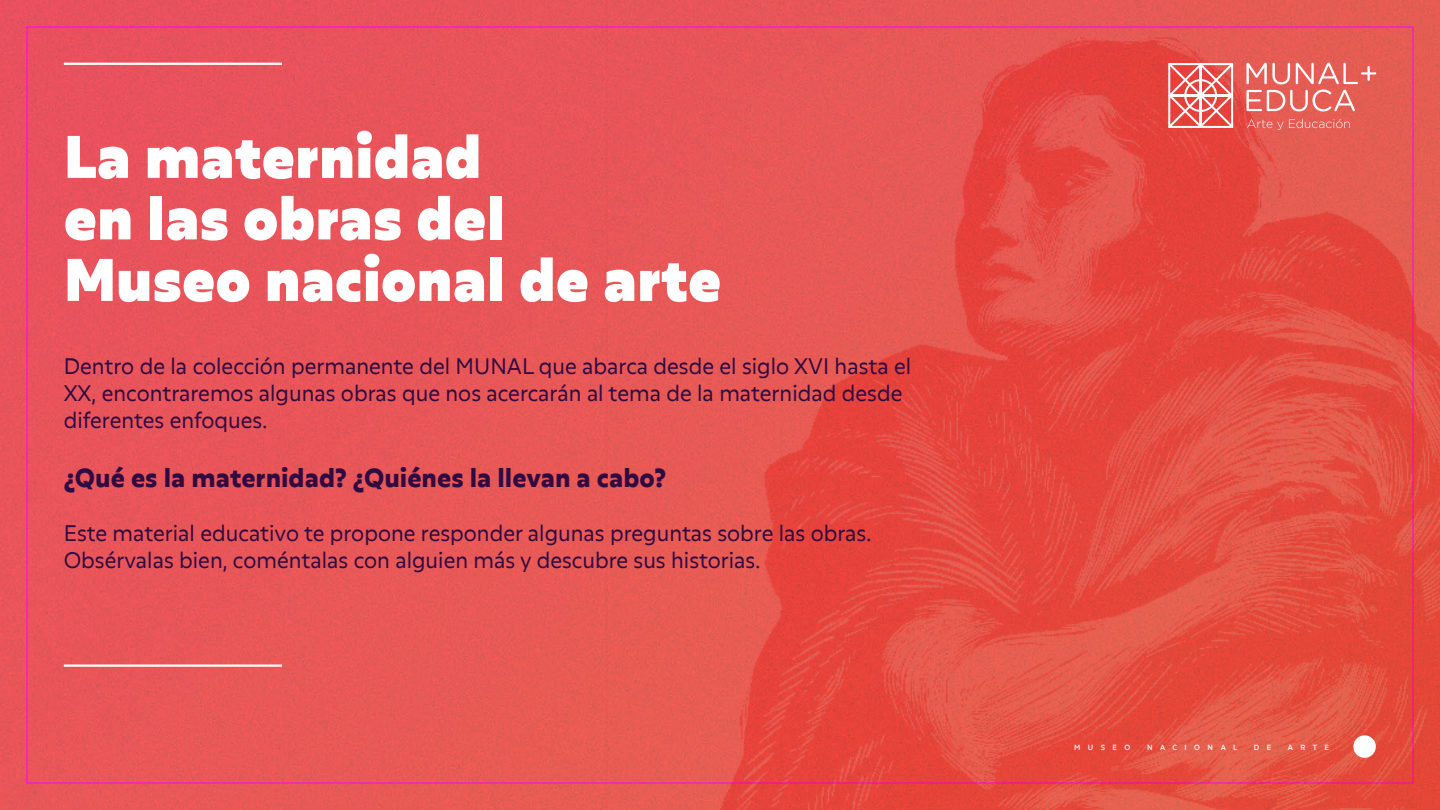
<style>
.page{position:relative;width:1440px;height:810px;background:#fff}
.page>*{position:absolute;margin:0;border:0;box-sizing:border-box;transform-origin:0 0}
.t1{font:900 60px/61.5px "Olivetta";color:#fff}
.t2{font:700 26.25px "Olivetta";color:#2f0b41}
.t3{font:22.5px/27px "Olivetta";color:#2f0b41}
.t4{font:500 7.5px "Olivetta";letter-spacing:1em;color:#fdffff}
</style>
<div class="page">
<img style="left:0;top:0;width:606px;height:810px">
<img style="left:606px;top:0;width:834px;height:810px">
<hr style="left:64px;top:63px;width:218px;height:2px;background:#fff">
<hr style="left:64px;top:664px;width:218px;height:3px;background:#fff">
<svg style="left:1246px;top:63px;width:44px;height:21px"></svg>
<svg style="left:1296px;top:63px;width:80px;height:21px;background:#ea827b"></svg>
<svg style="left:1246px;top:90px;width:109px;height:21px"></svg>
<svg style="left:1247px;top:119px;width:36px;height:11px"></svg>
<svg style="left:1289px;top:119px;width:61px;height:9px"></svg>
<svg style="left:1168px;top:63px;width:65px;height:65px"></svg>
<div style="left:1353px;top:735px;width:23px;height:23px;background:#fdffff;border-radius:50%"></div>
<h1 class="t1" style="left:64px;top:124px;width:659px">La maternidad<br>en las obras del<br>Museo nacional de arte</h1>
<p class="t3" style="left:64px;top:352px;width:849px">Dentro de la colección permanente del MUNAL que abarca desde el siglo XVI hasta el<br>XX, encontraremos algunas obras que nos acercarán al tema de la maternidad desde diferentes enfoques.</p>
<p class="t2" style="left:64px;top:459px;width:604px">¿Qué es la maternidad? ¿Quiénes la llevan a cabo?</p>
<p class="t3" style="left:64px;top:519px;width:809px">Este material educativo te propone responder algunas preguntas sobre las obras.<br>Obsérvalas bien, coméntalas con alguien más y descubre sus historias.</p>
<p class="t4" style="left:1074px;top:743px;width:58px">MUSEO</p>
<p class="t4" style="left:1147px;top:743px;width:92px">NACIONAL</p>
<p class="t4" style="left:1254px;top:743px;width:19px">D E</p>
<p class="t4" style="left:1288px;top:743px;width:43px">ARTE</p>
</div>
